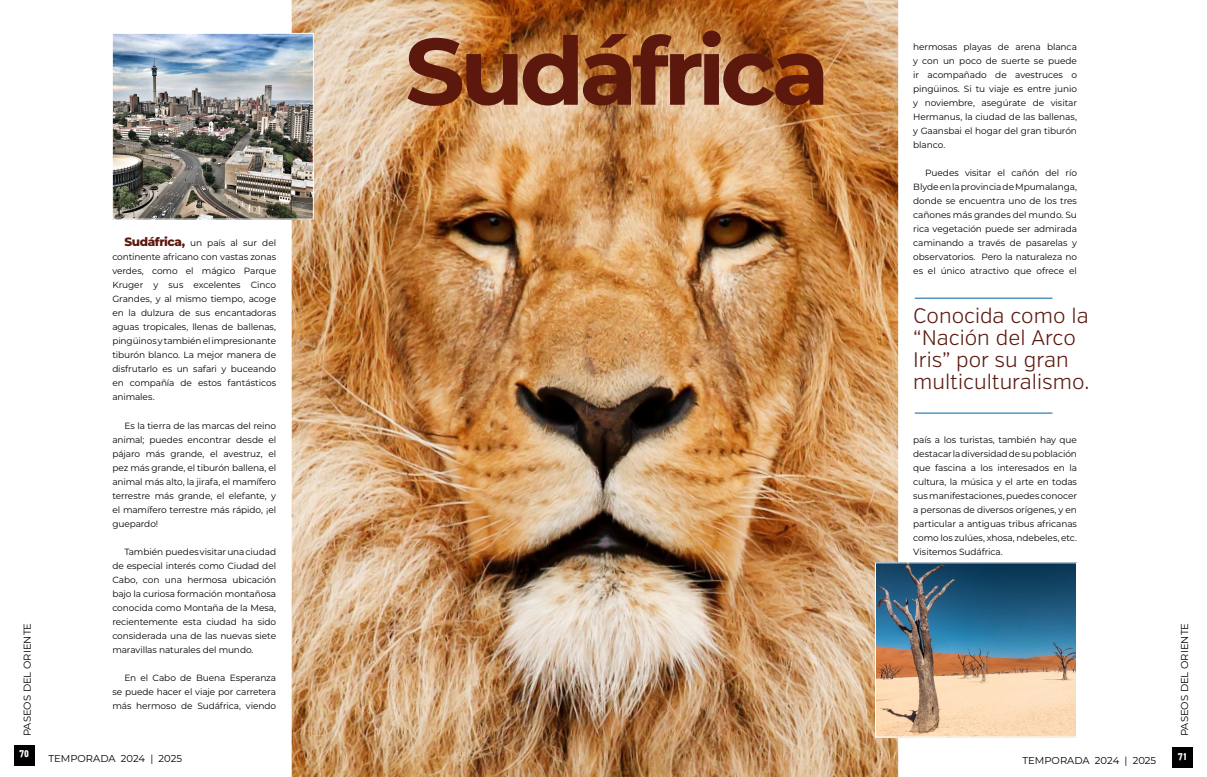
<style>
.page{position:relative;width:1207px;height:777px;background:#fff}
.page>*{position:absolute;margin:0;border:0;box-sizing:border-box;transform-origin:0 0}
.t1{font:700 94px "Montserrat";letter-spacing:-.055em;color:#5c180c}
.t2{font:300 21px/22px "Verb";color:#5b180e}
.t3{font:10px "Montserrat";color:#000}
.t4{font:700 10px "Freeroad";color:#fff}
.t5{font:9px/14px "Montserrat";letter-spacing:-.01em;color:#000;text-align:justify}
.s1{font-weight:800;font-size:12px;color:#5b180e}
</style>
<div class="page">
<img style="left:291px;top:0;width:608px;height:776px">
<img style="left:114px;top:35px;width:198px;height:182px">
<div style="left:112px;top:33px;width:202px;height:186px;border:1px solid #fff"></div>
<img style="left:877px;top:564px;width:198px;height:171px">
<div style="left:875px;top:562px;width:202px;height:175px;border:1px solid #fff"></div>
<hr style="left:915px;top:297px;width:137px;height:1px;background:#005fa5">
<hr style="left:915px;top:412px;width:137px;height:1px;background:#005fa5">
<div style="left:14px;top:744px;width:20px;height:21px;background:#000"></div>
<div style="left:1173px;top:747px;width:20px;height:20px;background:#000"></div>
<h1 class="t1" style="left:405px;top:4px;width:426px">Sudáfrica</h1>
<p class="t5" style="left:913px;top:40px;width:165px">hermosas playas de arena blanca y con un poco de suerte se puede ir acompañado de avestruces o pingüinos. Si tu viaje es entre junio y noviembre, asegúrate de visitar Hermanus, la ciudad de las ballenas, y Gaansbai el hogar del gran tiburón blanco.</p>
<p class="t5" style="left:913px;top:166px;width:165px;text-indent:12px">Puedes visitar el cañón del río Blyde en la provincia de Mpumalanga, donde se encuentra uno de los tres cañones más grandes del mundo. Su rica vegetación puede ser admirada caminando a través de pasarelas y observatorios. Pero la naturaleza no es el único atractivo que ofrece el</p>
<p class="t5" style="left:112px;top:235px;width:165px;text-indent:12px"><span class="s1">Sudáfrica,</span> un país al sur del continente africano con vastas zonas verdes, como el mágico Parque Kruger y sus excelentes Cinco Grandes, y al mismo tiempo, acoge en la dulzura de sus encantadoras aguas tropicales, llenas de ballenas, pingüinos y también el impresionante tiburón blanco. La mejor manera de disfrutarlo es un safari y buceando en compañía de estos fantásticos animales.</p>
<p class="t5" style="left:112px;top:418px;width:165px;text-indent:12px">Es la tierra de las marcas del reino animal; puedes encontrar desde el pájaro más grande, el avestruz, el pez más grande, el tiburón ballena, el animal más alto, la jirafa, el mamífero terrestre más grande, el elefante, y el mamífero terrestre más rápido, ¡el guepardo!</p>
<p class="t5" style="left:112px;top:544px;width:165px;text-indent:12px">También puedes visitar una ciudad de especial interés como Ciudad del Cabo, con una hermosa ubicación bajo la curiosa formación montañosa conocida como Montaña de la Mesa, recientemente esta ciudad ha sido considerada una de las nuevas siete maravillas naturales del mundo.</p>
<p class="t5" style="left:112px;top:670px;width:165px;text-indent:12px">En el Cabo de Buena Esperanza se puede hacer el viaje por carretera más hermoso de Sudáfrica, viendo</p>
<h2 class="t2" style="left:913px;top:305px;width:178px">Conocida como la “Nación del Arco<br>Iris” por su gran multiculturalismo.</h2>
<p class="t5" style="left:913px;top:432px;width:165px">país a los turistas, también hay que destacar la diversidad de su población que fascina a los interesados en la cultura, la música y el arte en todas sus manifestaciones, puedes conocer a personas de diversos orígenes, y en particular a antiguas tribus africanas como los zulúes, xhosa, ndebeles, etc.<br>Visitemos Sudáfrica.</p>
<p class="t3" style="left:20px;top:736px;width:115px;rotate:-90deg">PASEOS DEL ORIENTE</p>
<p class="t3" style="left:1177px;top:736px;width:115px;rotate:-90deg">PASEOS DEL ORIENTE</p>
<p class="t4" style="left:19px;top:747px;width:12px">70</p>
<p class="t4" style="left:1178px;top:750px;width:11px">71</p>
<p class="t3" style="left:48px;top:750px;width:135px">TEMPORADA 2024 | 2025</p>
<p class="t3" style="left:1022px;top:753px;width:135px">TEMPORADA 2024 | 2025</p>
</div>
